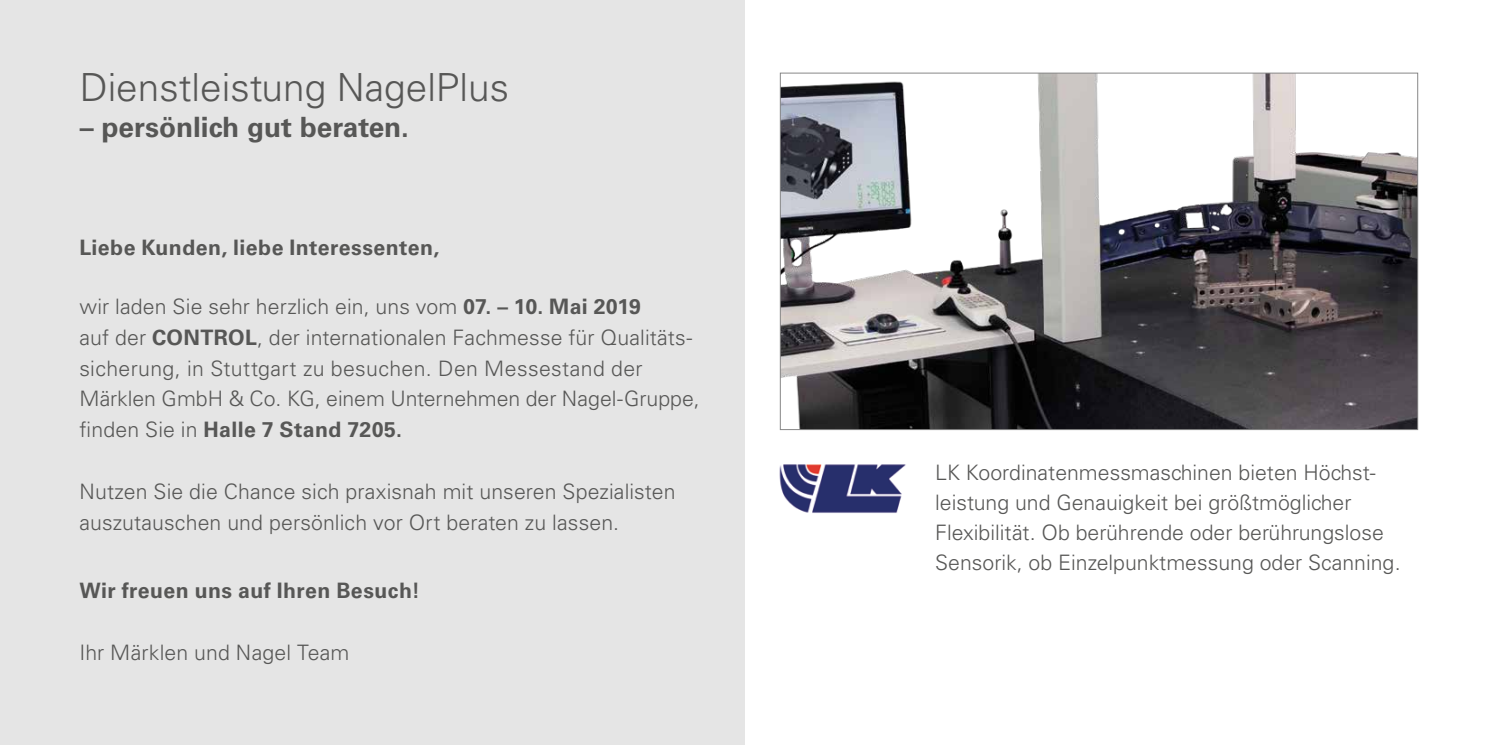
<style>
.page{position:relative;width:1489px;height:745px;background:#fff}
.page>*{position:absolute;margin:0;border:0;box-sizing:border-box;transform-origin:0 0}
.t1{font:300 38.75px "Univers LT Std";color:#575756}
.t2{font:700 28px "Univers LT Std";color:#575756}
.t3{font:300 21.25px/30.8px "Univers LT Std";color:#575756}
.t4{font:700 21.25px "Univers LT Std";letter-spacing:.02em;color:#575756}
.s1{font-weight:700}
</style>
<div class="page">
<div style="left:0;top:0;width:744px;height:744px;background:#e5e5e5"></div>
<img style="left:782px;top:75px;width:633px;height:352px">
<img style="left:779px;top:464px;width:127px;height:49px">
<h1 class="t1" style="left:80px;top:64px;width:431px">Dienstleistung NagelPlus</h1>
<h2 class="t2" style="left:80px;top:111px;width:331px">– persönlich gut beraten.</h2>
<p class="t4" style="left:79px;top:234px;width:361px">Liebe Kunden, liebe Interessenten,</p>
<p class="t3" style="left:79px;top:291px;width:621px">wir laden Sie sehr herzlich ein, uns vom <span class="s1">07. – 10. Mai 2019<br></span>auf der <span class="s1">CONTROL</span>, der internationalen Fachmesse für Qualitäts&shy;sicherung, in Stuttgart zu besuchen. Den Messestand der Märklen GmbH &amp; Co. KG, einem Unternehmen der Nagel-Gruppe, finden Sie in <span class="s1">Halle 7 Stand 7205.</span></p>
<p class="t3" style="left:79px;top:475px;width:597px">Nutzen Sie die Chance sich praxisnah mit unseren Spezialisten auszutauschen und persönlich vor Ort beraten zu lassen.</p>
<p class="t4" style="left:79px;top:577px;width:342px">Wir freuen uns auf Ihren Besuch!</p>
<p class="t3" style="left:79px;top:636px;width:271px">Ihr Märklen und Nagel Team</p>
<p class="t3" style="left:935px;top:457px;width:467px;line-height:30px">LK Koordinatenmessmaschinen bieten Höchst&shy;leistung und Genauigkeit bei größtmöglicher Flexibilität. Ob berührende oder berührungslose Sensorik, ob Einzelpunktmessung oder Scanning.</p>
</div>
